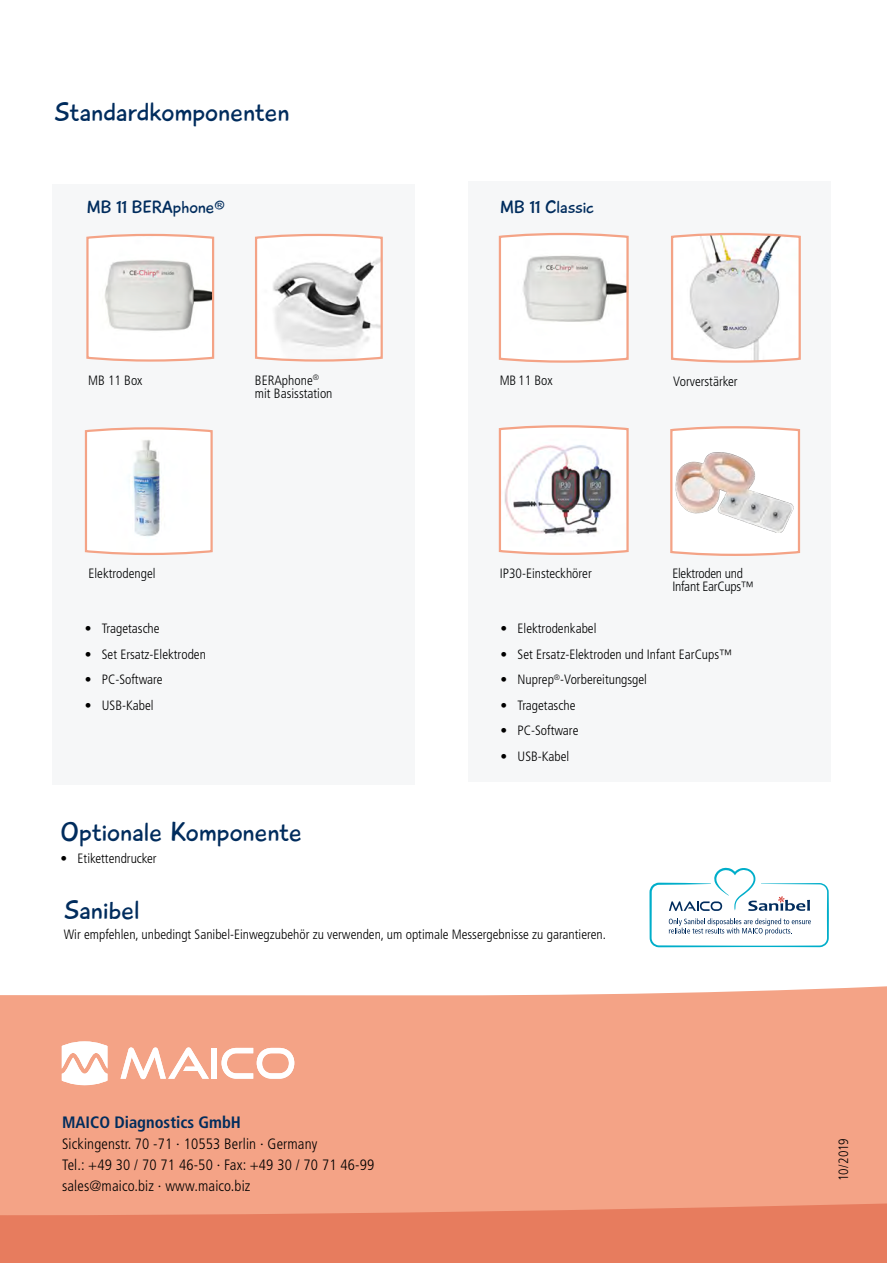
<style>
.page{position:relative;width:887px;height:1263px;background:#fff}
.page>*{position:absolute;margin:0;border:0;box-sizing:border-box;transform-origin:0 0}
.t1{font:27px "Playtime With Hot Toddies";letter-spacing:.005em;color:#002c5d}
.t2{font:18px "Playtime With Hot Toddies";color:#002c5d}
.t3{font:700 condensed 16.5px "Frutiger LT Std";color:#002c5d}
.t4{font:300 condensed 15px/21px "Frutiger LT Std";letter-spacing:.01em;color:#000}
.t5{font:300 condensed 13.5px "Frutiger LT";color:#000}
.t6{font:300 condensed 13.5px/13.5px "Frutiger LT Std";color:#010304}
.t7{font:300 condensed 13.5px "Frutiger LT";color:#010304}
.t8{font:300 condensed 13.5px/13.5px "Frutiger LT";letter-spacing:-.02em;color:#010304}
.t9{font:300 condensed 13.5px "Frutiger LT Std";letter-spacing:-.01em;color:#000}
</style>
<div class="page">
<svg style="left:649px;top:867px;width:180px;height:34px"></svg>
<div style="left:52px;top:184px;width:362px;height:600px;background:#f6f7f8"></div>
<div style="left:468px;top:181px;width:362px;height:601px;background:#f6f7f8"></div>
<svg style="left:255px;top:233px;width:128px;height:129px"></svg>
<svg style="left:84px;top:427px;width:129px;height:128px"></svg>
<svg style="left:498px;top:425px;width:131px;height:130px"></svg>
<svg style="left:498px;top:232px;width:131px;height:131px"></svg>
<svg style="left:86px;top:233px;width:129px;height:129px"></svg>
<svg style="left:671px;top:232px;width:130px;height:131px"></svg>
<svg style="left:670px;top:426px;width:131px;height:130px"></svg>
<img style="left:675px;top:451px;width:120px;height:82px">
<svg style="left:0;top:901px;width:887px;height:272px;fill:#f4a386"></svg>
<svg style="left:0;top:1173px;width:887px;height:90px;background:#ec8c6e"></svg>
<svg style="left:120px;top:1047px;width:89px;height:32px"></svg>
<div style="left:211px;top:1048px;width:5px;height:31px;background:#fff"></div>
<svg style="left:221px;top:1048px;width:73px;height:31px"></svg>
<svg style="left:62px;top:1041px;width:45px;height:44px"></svg>
<h1 class="t1" style="left:54px;top:95px;width:237px">Standardkomponenten</h1>
<h2 class="t2" style="left:86px;top:196px;width:140px">MB 11 BERAphone®</h2>
<h2 class="t2" style="left:500px;top:196px;width:96px">MB 11 Classic</h2>
<p class="t6" style="left:88px;top:373px;width:56px">MB 11 Box</p>
<p class="t6" style="left:255px;top:373px;width:79px">BERAphone<sup>® </sup>mit Basisstation</p>
<p class="t7" style="left:499px;top:373px;width:54px">MB 11 Box</p>
<p class="t7" style="left:673px;top:373px;width:66px">Vorverstärker</p>
<p class="t6" style="left:88px;top:566px;width:69px">Elektrodengel</p>
<p class="t7" style="left:500px;top:565px;width:93px">IP30-Einsteckhörer</p>
<p class="t8" style="left:672px;top:566px;width:83px">Elektroden und<br>Infant EarCups™</p>
<p class="t5" style="left:85px;top:621px;width:76px">• Tragetasche</p>
<p class="t5" style="left:85px;top:646px;width:123px">• Set Ersatz-Elektroden</p>
<p class="t5" style="left:85px;top:672px;width:79px">• PC-Software</p>
<p class="t5" style="left:85px;top:697px;width:70px">• USB-Kabel</p>
<p class="t5" style="left:500px;top:621px;width:97px">• Elektrodenkabel</p>
<p class="t5" style="left:500px;top:646px;width:233px">• Set Ersatz-Elektroden und Infant EarCups™</p>
<p class="t5" style="left:500px;top:672px;width:148px">• Nuprep<sup>®</sup>-Vorbereitungsgel</p>
<p class="t5" style="left:500px;top:697px;width:76px">• Tragetasche</p>
<p class="t5" style="left:500px;top:723px;width:79px">• PC-Software</p>
<p class="t5" style="left:500px;top:748px;width:70px">• USB-Kabel</p>
<h1 class="t1" style="left:61px;top:816px;width:243px">Optionale Komponente</h1>
<p class="t5" style="left:61px;top:850px;width:98px">• Etikettendrucker</p>
<h1 class="t1" style="left:64px;top:893px;width:77px">Sanibel</h1>
<p class="t5" style="left:64px;top:927px;width:543px">Wir empfehlen, unbedingt Sanibel-Einwegzubehör zu verwenden, um optimale Messergebnisse zu garantieren.</p>
<p class="t3" style="left:62px;top:1113px;width:180px">MAICO Diagnostics GmbH</p>
<p class="t4" style="left:62px;top:1134px;width:314px">Sickingenstr. 70 -71 · 10553 Berlin · Germany<br>Tel.: +49 30 / 70 71 46-50 · Fax: +49 30 / 70 71 46-99 sales@maico.biz · www.maico.biz</p>
<p class="t9" style="left:835px;top:1181px;width:44px;rotate:-90deg">10/2019</p>
</div>
